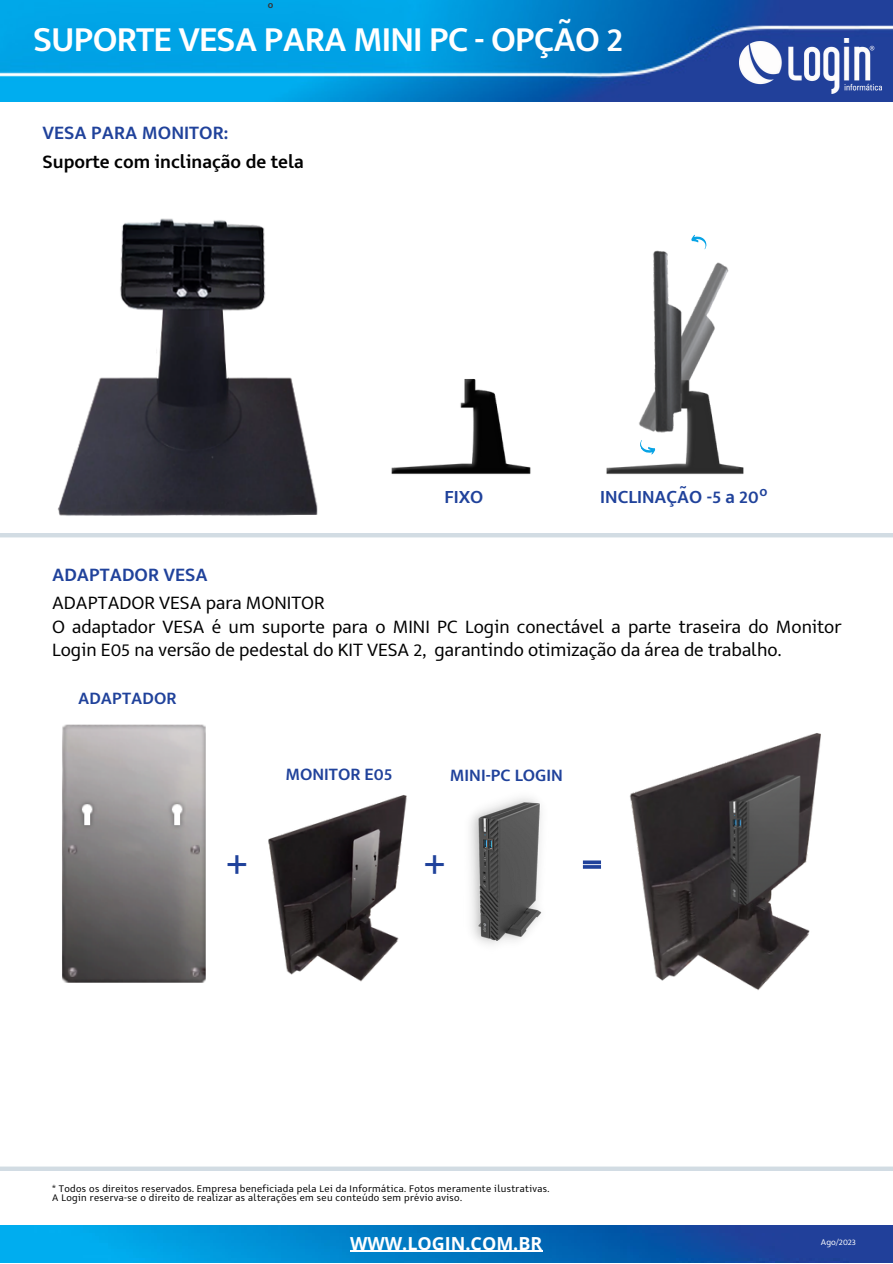
<style>
.page{position:relative;width:893px;height:1264px;background:#fff}
.page>*{position:absolute;margin:0;border:0;box-sizing:border-box;transform-origin:0 0}
.t1{font:700 50.1px "Seb Neue";color:#20429b}
.t2{font:700 40.2px "Seb Neue";color:#20429b}
.t3{font:700 36px "Seb Neue";letter-spacing:-.025em;color:#fff}
.t4{font:300 19.5px/23.5px "Seb Neue";color:#000}
.t5{font:700 19.5px "Seb Neue";color:#20429b}
.t6{font:700 19.5px "Seb Neue";color:#000}
.t7{font:700 19.05px "Seb Neue";color:#20429b}
.t8{font:700 18px "Open Sans";color:#fff}
.t9{font:700 17.85px "Seb Neue";color:#20429b}
.t10{font:700 14.7px "Seb Neue";color:#20429b}
.t11{font:300 10.5px "Seb Neue";letter-spacing:.035em;color:#000}
.t12{font:700 10.2px "Seb Neue";color:#363334}
.t13{font:300 9px "Seb Neue";color:#fff}
</style>
<div class="page">
<hr style="left:0;top:533px;width:892px;height:4px;background:#d2dce3">
<img style="left:0;top:1225px;width:892px;height:37px">
<img style="left:0;top:0;width:892px;height:101px">
<img style="left:739px;top:38px;width:142px;height:55px">
<svg style="left:0;top:1166px;width:892px;height:4px;background:#d8e0e6"></svg>
<img style="left:10px;top:218px;width:364px;height:320px">
<img style="left:470px;top:798px;width:72px;height:146px">
<img style="left:62px;top:724px;width:144px;height:259px">
<img style="left:268px;top:795px;width:139px;height:187px">
<img style="left:629px;top:733px;width:192px;height:257px">
<img style="left:391px;top:379px;width:140px;height:96px">
<hr style="left:350px;top:1250px;width:192px;height:1px;background:#fff">
<img style="left:606px;top:250px;width:138px;height:224px">
<svg style="left:638px;top:436px;width:18px;height:21px"></svg>
<svg style="left:689px;top:234px;width:19px;height:19px"></svg>
<p class="t12" style="left:268px;top:1px;width:7px">o</p>
<p class="t3" style="left:33px;top:24px;width:591px">SUPORTE VESA PARA MINI PC - OPÇÃO 2</p>
<p class="t5" style="left:43px;top:125px;width:187px">VESA PARA MONITOR:</p>
<p class="t6" style="left:43px;top:153px;width:263px">Suporte com inclinação de tela</p>
<p class="t5" style="left:52px;top:566px;width:157px">ADAPTADOR VESA</p>
<p class="t7" style="left:444px;top:488px;width:41px">FIXO</p>
<p class="t7" style="left:600px;top:488px;width:160px">INCLINAÇÃO -5 a 20</p>
<p class="t10" style="left:759px;top:485px;width:10px">o</p>
<p class="t4" style="left:52px;top:592px;width:274px">ADAPTADOR VESA para MONITOR</p>
<p class="t4" style="left:52px;top:616px;width:790px">O adaptador VESA é um suporte para o MINI PC Login conectável a parte traseira do Monitor<br>Login E05 na versão de pedestal do KIT VESA 2, garantindo otimização da área de trabalho.</p>
<p class="t9" style="left:78px;top:691px;width:100px">ADAPTADOR</p>
<p class="t9" style="left:285px;top:767px;width:108px">MONITOR E05</p>
<p class="t9" style="left:450px;top:767px;width:114px">MINI-PC LOGIN</p>
<p class="t2" style="left:226px;top:845px;width:23px">+</p>
<p class="t2" style="left:424px;top:845px;width:23px">+</p>
<p class="t1" style="left:581px;top:840px;width:23px">=</p>
<p class="t11" style="left:52px;top:1184px;width:498px">* Todos os direitos reservados. Empresa beneficiada pela Lei da Informática. Fotos meramente ilustrativas.</p>
<p class="t11" style="left:52px;top:1192px;width:411px">A Login reserva-se o direito de realizar as alterações em seu conteúdo sem prévio aviso.</p>
<p class="t8" style="left:350px;top:1230px;width:194px">WWW.LOGIN.COM.BR</p>
<p class="t13" style="left:820px;top:1238px;width:37px">Ago/2023</p>
</div>
